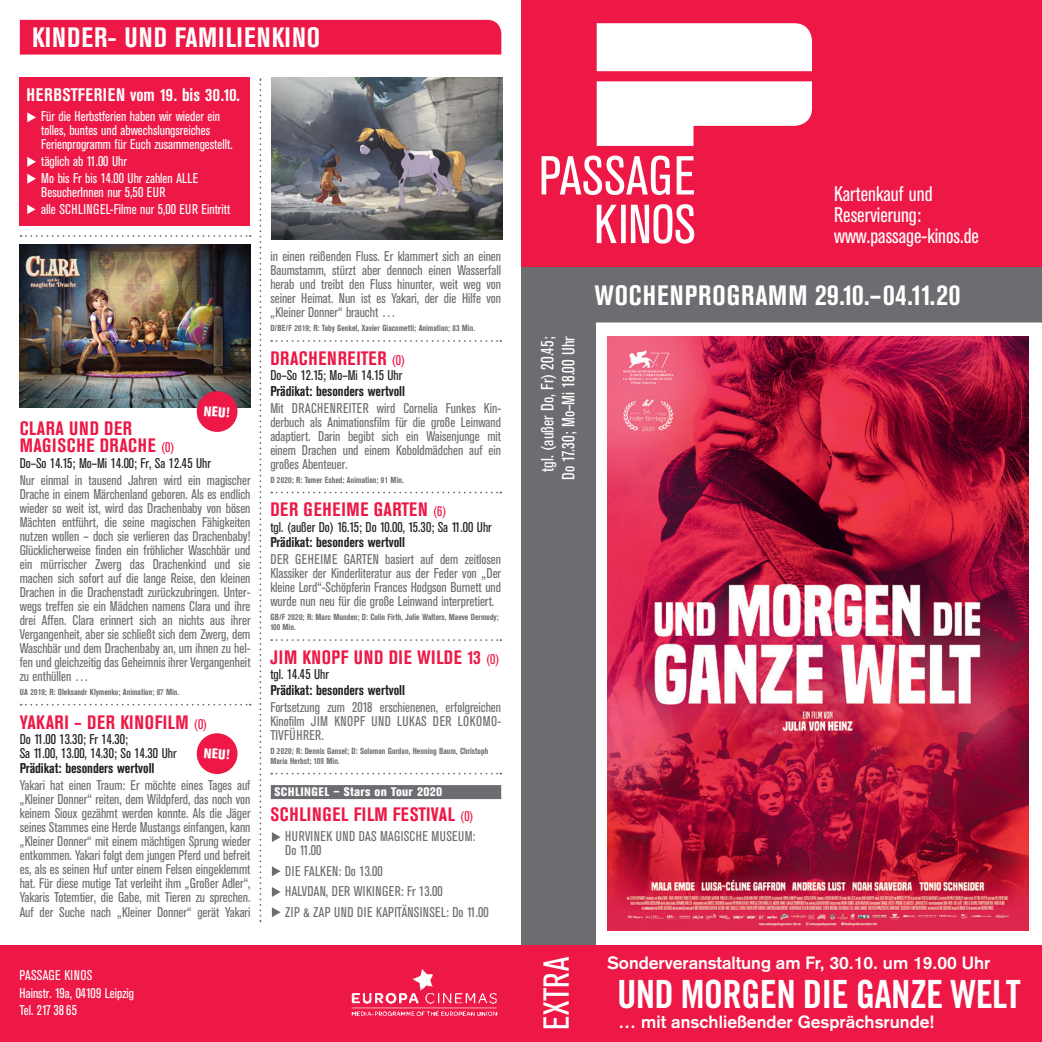
<style>
.page{position:relative;width:1042px;height:1042px;background:#fff}
.page>*{position:absolute;margin:0;border:0;box-sizing:border-box;transform-origin:0 0}
.t1{font:38.85px "Trade Gothic Bold Cond Twenty";letter-spacing:-.02em;color:#fff}
.t2{font:condensed 35.7px "Akzidenz Grotesk BE";letter-spacing:.01em;color:#fff}
.t3{font:700 condensed 29.22px "Akzidenz Grotesk BE";letter-spacing:.02em;color:#fff}
.t4{font:700 condensed 27.82px "Akzidenz Grotesk BE";letter-spacing:.04em;color:#fff}
.t5{font:condensed 21px/21px "Akzidenz Grotesk BE";color:#fff}
.t6{font:700 condensed 19.25px/17.5px "Akzidenz Grotesk BE";letter-spacing:.035em;color:#ed1845}
.t7{font:700 condensed 18.03px "Akzidenz Grotesk BE";letter-spacing:.025em;color:#fff}
.t8{font:700 17.5px "Akzidenz Grotesk";letter-spacing:.005em;color:#fff}
.t9{font:condensed 17.5px/21px "Akzidenz Grotesk BE";color:#fff;text-align:center}
.t10{font:condensed 14px/14px "Akzidenz Grotesk BE";color:#6c6d70;text-align:justify}
.t11{font:condensed 14px/17.5px "Akzidenz Grotesk BE";color:#fff}
.t12{font:condensed 14px/14px "Akzidenz Grotesk BE";color:#231f20}
.t13{font:condensed 14px/20.5px "Akzidenz Grotesk BE";letter-spacing:.02em;color:#6c6d70}
.t14{font:700 condensed 14px "Akzidenz Grotesk BE";letter-spacing:-.005em;color:#231f20}
.t15{font:800 condensed 14px "Akzidenz Grotesk BE";color:#fff}
.t16{font:800 condensed 12.25px "Akzidenz Grotesk BE";letter-spacing:.02em;color:#fff}
.t17{font:700 condensed 8.75px/10px "Akzidenz Grotesk BE";color:#6c6d70}
.s1{font-weight:400;font-size:14px}
.s2{font-size:27.82px}
</style>
<div class="page">
<div style="left:521px;top:301px;width:74px;height:652px;background:#6c6d70"></div>
<div style="left:521px;top:267px;width:521px;height:55px;background:#6c6d70"></div>
<div style="left:0;top:945px;width:1042px;height:97px;background:#ed1845"></div>
<div style="left:521px;top:0;width:521px;height:267px;background:#ed1845"></div>
<img style="left:351px;top:969px;width:147px;height:47px">
<svg style="left:541px;top:23px;width:271px;height:221px"></svg>
<img style="left:607px;top:336px;width:421px;height:595px">
<div style="left:20px;top:20px;width:481px;height:35px;background:#ed1845"></div>
<svg style="left:259px;top:78px;width:2px;height:843px"></svg>
<svg style="left:21px;top:235px;width:230px;height:2px"></svg>
<svg style="left:21px;top:704px;width:230px;height:1px"></svg>
<svg style="left:271px;top:340px;width:230px;height:2px"></svg>
<svg style="left:271px;top:492px;width:230px;height:1px"></svg>
<svg style="left:271px;top:639px;width:230px;height:2px"></svg>
<svg style="left:271px;top:773px;width:230px;height:1px"></svg>
<div style="left:271px;top:785px;width:230px;height:14px;background:#6c6d70"></div>
<img style="left:272px;top:77px;width:230px;height:163px">
<img style="left:20px;top:245px;width:230px;height:162px">
<svg style="left:272px;top:832px;width:9px;height:10px"></svg>
<svg style="left:272px;top:907px;width:9px;height:10px"></svg>
<svg style="left:272px;top:866px;width:9px;height:10px"></svg>
<svg style="left:272px;top:887px;width:9px;height:10px"></svg>
<div style="left:20px;top:77px;width:230px;height:149px;background:#ed1845"></div>
<div style="left:197px;top:733px;width:40px;height:41px;background:#ed1845;border-radius:50%"></div>
<div style="left:197px;top:391px;width:40px;height:41px;background:#ed1845;border-radius:50%"></div>
<svg style="left:27px;top:112px;width:9px;height:10px"></svg>
<svg style="left:27px;top:157px;width:9px;height:10px"></svg>
<svg style="left:27px;top:174px;width:9px;height:10px"></svg>
<svg style="left:27px;top:205px;width:8px;height:9px"></svg>
<h3 class="t4" style="left:32px;top:22px;width:290px">KINDER- UND FAMILIENKINO</h3>
<p class="t7" style="left:26px;top:84px;width:215px">HERBSTFERIEN vom 19. bis 30.10.</p>
<p class="t11" style="left:41px;top:110px;width:193px;line-height:14px">Für die Herbstferien haben wir wieder ein tolles, buntes und abwechslungsreiches<br>Ferienprogramm für Euch zusammengestellt.</p>
<p class="t11" style="left:41px;top:153px;width:158px;line-height:17px">täglich ab 11.00 Uhr<br>Mo bis Fr bis 14.00 Uhr zahlen ALLE</p>
<p class="t11" style="left:41px;top:184px;width:190px;line-height:17px">BesucherInnen nur 5,50 EUR<br>alle SCHLINGEL-Filme nur 5,00 EUR Eintritt</p>
<p class="t15" style="left:204px;top:402px;width:28px;rotate:4deg">NEU!</p>
<h3 class="t6" style="left:20px;top:420px;width:156px">CLARA UND DER<br>MAGISCHE DRACHE <span class="s1">(0)</span></h3>
<p class="t12" style="left:20px;top:456px;width:193px">Do–So 14.15; Mo–Mi 14.00; Fr, Sa 12.45 Uhr</p>
<p class="t10" style="left:20px;top:473px;width:232px">Nur einmal in tausend Jahren wird ein magischer Drache in einem Märchenland geboren. Als es endlich wieder so weit ist, wird das Drachenbaby von bösen Mächten entführt, die seine magischen Fähigkeiten nutzen wollen – doch sie verlieren das Drachenbaby!<br>Glücklicherweise finden ein fröhlicher Waschbär und ein mürrischer Zwerg das Drachenkind und sie machen sich sofort auf die lange Reise, den kleinen Drachen in die Drachenstadt zurückzubringen. Unter&shy;wegs treffen sie ein Mädchen namens Clara und ihre drei Affen. Clara erinnert sich an nichts aus ihrer Vergangenheit, aber sie schließt sich dem Zwerg, dem Waschbär und dem Drachenbaby an, um ihnen zu hel&shy;fen und gleichzeitig das Geheimnis ihrer Vergangenheit zu enthüllen …</p>
<p class="t17" style="left:20px;top:687px;width:161px">UA 2019; R: Oleksandr Klymenko; Animation; 87 Min.</p>
<h3 class="t6" style="left:20px;top:713px;width:189px">YAKARI – DER KINOFILM <span class="s1">(0)</span></h3>
<p class="t12" style="left:20px;top:732px;width:158px">Do 11.00 13.30; Fr 14.30;<br>Sa 11.00, 13.00, 14.30; So 14.30 Uhr</p>
<p class="t14" style="left:20px;top:760px;width:136px">Prädikat: besonders wertvoll</p>
<p class="t10" style="left:20px;top:779px;width:232px">Yakari hat einen Traum: Er möchte eines Tages auf „Kleiner Donner“ reiten, dem Wildpferd, das noch von keinem Sioux gezähmt werden konnte. Als die Jäger seines Stammes eine Herde Mustangs einfangen, kann „Kleiner Donner“ mit einem mächtigen Sprung wieder entkommen. Yakari folgt dem jungen Pferd und befreit es, als es seinen Huf unter einem Felsen eingeklemmt hat. Für diese mutige Tat verleiht ihm „Großer Adler“, Yakaris Totemtier, die Gabe, mit Tieren zu sprechen.<br>Auf der Suche nach „Kleiner Donner“ gerät Yakari</p>
<p class="t15" style="left:204px;top:745px;width:28px;rotate:4deg">NEU!</p>
<p class="t10" style="left:270px;top:250px;width:232px">in einen reißenden Fluss. Er klammert sich an einen Baumstamm, stürzt aber dennoch einen Wasserfall herab und treibt den Fluss hinunter, weit weg von seiner Heimat. Nun ist es Yakari, der die Hilfe von „Kleiner Donner“ braucht …</p>
<p class="t17" style="left:270px;top:323px;width:206px">D/BE/F 2019; R: Toby Genkel, Xavier Giacometti; Animation; 83 Min.</p>
<h3 class="t6" style="left:270px;top:350px;width:136px">DRACHENREITER <span class="s1">(0)</span></h3>
<p class="t12" style="left:270px;top:369px;width:133px">Do–So 12.15; Mo–Mi 14.15 Uhr</p>
<p class="t14" style="left:270px;top:383px;width:136px">Prädikat: besonders wertvoll</p>
<p class="t10" style="left:270px;top:401px;width:232px">Mit DRACHENREITER wird Cornelia Funkes Kin&shy;derbuch als Animationsfilm für die große Leinwand adaptiert. Darin begibt sich ein Waisenjunge mit einem Drachen und einem Koboldmädchen auf ein großes Abenteuer.</p>
<p class="t17" style="left:270px;top:475px;width:135px">D 2020; R: Tomer Eshed; Animation; 91 Min.</p>
<h3 class="t6" style="left:270px;top:501px;width:178px">DER GEHEIME GARTEN <span class="s1">(6)</span></h3>
<p class="t12" style="left:270px;top:520px;width:223px">tgl. (außer Do) 16.15; Do 10.00, 15.30; Sa 11.00 Uhr</p>
<p class="t14" style="left:270px;top:534px;width:136px">Prädikat: besonders wertvoll</p>
<p class="t10" style="left:270px;top:553px;width:232px">DER GEHEIME GARTEN basiert auf dem zeitlosen Klassiker der Kinderliteratur aus der Feder von „Der kleine Lord“-Schöpferin Frances Hodgson Burnett und wurde nun neu für die große Leinwand interpretiert.</p>
<p class="t17" style="left:270px;top:612px;width:230px">GB/F 2020; R: Marc Munden; D: Colin Firth, Julie Walters, Maeve Dermody;<br>100 Min.</p>
<h3 class="t6" style="left:270px;top:649px;width:231px">JIM KNOPF UND DIE WILDE 13 <span class="s1">(0)</span></h3>
<p class="t12" style="left:270px;top:668px;width:60px">tgl. 14.45 Uhr</p>
<p class="t14" style="left:270px;top:682px;width:136px">Prädikat: besonders wertvoll</p>
<p class="t10" style="left:270px;top:700px;width:232px">Fortsetzung zum 2018 erschienenen, erfolgreichen Kinofilm JIM KNOPF UND LUKAS DER LOKOMO-TIVFÜHRER.</p>
<p class="t17" style="left:270px;top:746px;width:219px">D 2020; R: Dennis Gansel; D: Solomon Gordon, Henning Baum, Christoph<br>Maria Herbst; 109 Min.</p>
<p class="t16" style="left:274px;top:785px;width:169px">SCHLINGEL – Stars on Tour 2020</p>
<h3 class="t6" style="left:270px;top:806px;width:205px">SCHLINGEL FILM FESTIVAL <span class="s1">(0)</span></h3>
<p class="t13" style="left:285px;top:830px;width:192px;line-height:14px">HURVINEK UND DAS MAGISCHE MUSEUM:<br>Do 11.00</p>
<p class="t13" style="left:285px;top:861px;width:205px">DIE FALKEN: Do 13.00<br>HALVDAN, DER WIKINGER: Fr 13.00<br>ZIP &amp; ZAP UND DIE KAPITÄNSINSEL: Do 11.00</p>
<p class="t11" style="left:20px;top:967px;width:116px">PASSAGE KINOS<br>Hainstr. 19a, 04109 Leipzig<br>Tel. 217 38 65</p>
<h3 class="t5" style="left:834px;top:184px;width:146px">Kartenkauf und<br>Reservierung: www.passage-kinos.de</h3>
<p class="t9" style="left:537px;top:480px;width:145px;rotate:-90deg">tgl. (außer Do, Fr) 20.45;<br>Do 17.30; Mo–Mi 18.00 Uhr</p>
<h3 class="t3" style="left:594px;top:278px;width:367px"><span class="s2">WOCHENPROGRAMM</span> 29.10.–04.11.20</h3>
<h2 class="t2" style="left:537px;top:1030px;width:75px;rotate:-90deg">EXTRA</h2>
<p class="t8" style="left:607px;top:952px;width:384px">Sonderveranstaltung am Fr, 30.10. um 19.00 Uhr</p>
<h1 class="t1" style="left:617px;top:970px;width:405px">UND MORGEN DIE GANZE WELT</h1>
<p class="t8" style="left:618px;top:1011px;width:317px">… mit anschließender Gesprächsrunde!</p>
</div>
